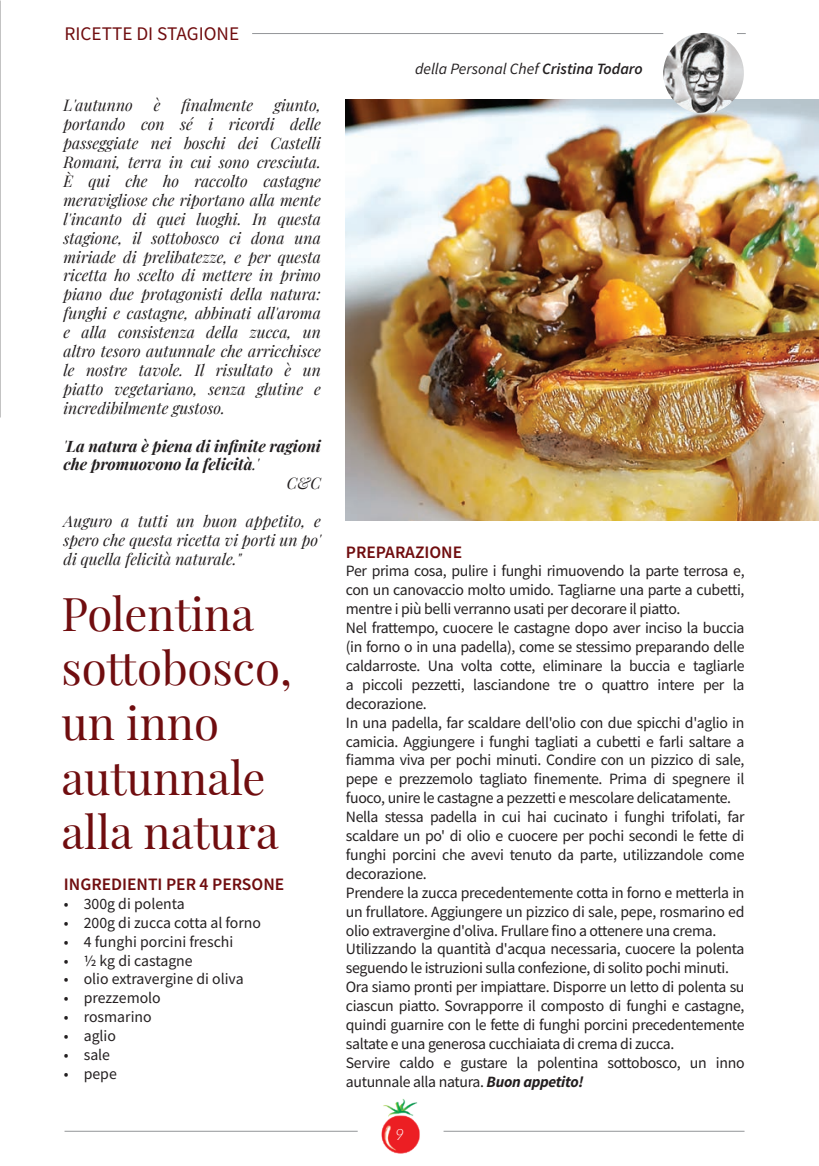
<style>
.page{position:relative;width:819px;height:1166px;background:#fff}
.page>*{position:absolute;margin:0;border:0;box-sizing:border-box;transform-origin:0 0}
.t1{font:45.5px/54.6px "Playfair Display";color:#700d0f}
.t2{font:19.25px "Source Sans Pro";color:#700d0f}
.t3{font:600 17.5px "Source Sans Pro";color:#700d0f}
.t4{font:15.75px/18.9px "Source Sans Pro";letter-spacing:-.02em;color:#231f20}
.t5{font:italic 15.75px/18.9px "Playfair Display";color:#231f20;text-align:justify}
.t6{font:15.75px "Source Sans Pro";color:#231f20}
.t7{font:italic 700 15.75px "Playfair Display";color:#231f20}
.t8{font:italic 15.75px "Source Sans Pro";color:#231f20}
.t9{font:italic 300 15.75px "Lato";color:#fff}
.s1{font-weight:400}
.s2{font-weight:600}
.s3{font-weight:700;font-style:italic}
</style>
<div class="page">
<img style="left:381px;top:1099px;width:39px;height:54px">
<hr style="left:64px;top:1131px;width:293px;height:1px;background:#939598">
<hr style="left:443px;top:1131px;width:301px;height:1px;background:#939598">
<img style="left:0;top:0;width:1px;height:418px">
<img style="left:346px;top:99px;width:473px;height:422px">
<hr style="left:252px;top:33px;width:411px;height:1px;background:#939598">
<img style="left:663px;top:33px;width:80px;height:80px;border-radius:40px">
<p class="t2" style="left:64px;top:21px;width:176px">RICETTE DI STAGIONE</p>
<p class="t5" style="left:63px;top:95px;width:71px">L'autunno</p>
<p class="t5" style="left:154px;top:95px;width:8px">è</p>
<p class="t5" style="left:181px;top:95px;width:73px">finalmente</p>
<p class="t5" style="left:63px;top:95px;width:259px;text-indent:210px">giunto, portando con sé i ricordi delle passeggiate nei boschi dei Castelli Romani, terra in cui sono cresciuta.<br>È qui che ho raccolto castagne meravigliose che riportano alla mente l'incanto di quei luoghi. In questa stagione, il sottobosco ci dona una miriade di prelibatezze, e per questa ricetta ho scelto di mettere in primo piano due protagonisti della natura: funghi e castagne, abbinati all'aroma e alla consistenza della zucca, un altro tesoro autunnale che arricchisce le nostre tavole. Il risultato è un piatto vegetariano, senza glutine e incredibilmente gustoso.</p>
<p class="t7" style="left:63px;top:433px;width:259px"><span class="s1">'</span>La natura è piena di infinite ragioni</p>
<p class="t7" style="left:63px;top:452px;width:197px">che promuovono la felicità<span class="s1">.'</span></p>
<p class="t5" style="left:287px;top:473px;width:35px">C&amp;C</p>
<p class="t5" style="left:63px;top:510px;width:259px">Auguro a tutti un buon appetito, e spero che questa ricetta vi porti un po' di quella felicità naturale."</p>
<h1 class="t1" style="left:61px;top:582px;width:232px">Polentina sottobosco, un inno autunnale alla natura</h1>
<p class="t3" style="left:64px;top:872px;width:222px">INGREDIENTI PER 4 PERSONE</p>
<p class="t6" style="left:64px;top:893px;width:122px">• 300g di polenta</p>
<p class="t6" style="left:64px;top:912px;width:199px">• 200g di zucca cotta al forno</p>
<p class="t6" style="left:64px;top:931px;width:171px">• 4 funghi porcini freschi</p>
<p class="t6" style="left:64px;top:950px;width:130px">• ½ kg di castagne</p>
<p class="t6" style="left:64px;top:969px;width:181px">• olio extravergine di oliva</p>
<p class="t6" style="left:64px;top:988px;width:98px">• prezzemolo</p>
<p class="t6" style="left:64px;top:1007px;width:89px">• rosmarino</p>
<p class="t4" style="left:64px;top:1026px;width:54px">• aglio</p>
<p class="t4" style="left:64px;top:1045px;width:48px">• sale</p>
<p class="t4" style="left:64px;top:1064px;width:54px">• pepe</p>
<p class="t8" style="left:415px;top:59px;width:229px">della Personal Chef <span class="s2">Cristina Todaro</span></p>
<p class="t3" style="left:346px;top:540px;width:118px">PREPARAZIONE</p>
<p class="t4" style="left:346px;top:562px;width:400px">Per prima cosa, pulire i funghi rimuovendo la parte terrosa e, con un canovaccio molto umido. Tagliarne una parte a cubetti, mentre i più belli verranno usati per decorare il piatto.<br>Nel frattempo, cuocere le castagne dopo aver inciso la buccia (in forno o in una padella), come se stessimo preparando delle caldarroste. Una volta cotte, eliminare la buccia e tagliarle a piccoli pezzetti, lasciandone tre o quattro intere per la decorazione.<br>In una padella, far scaldare dell'olio con due spicchi d'aglio in camicia. Aggiungere i funghi tagliati a cubetti e farli saltare a fiamma viva per pochi minuti. Condire con un pizzico di sale, pepe e prezzemolo tagliato finemente. Prima di spegnere il fuoco, unire le castagne a pezzetti e mescolare delicatamente.<br>Nella stessa padella in cui hai cucinato i funghi trifolati, far scaldare un po' di olio e cuocere per pochi secondi le fette di funghi porcini che avevi tenuto da parte, utilizzandole come decorazione.<br>Prendere la zucca precedentemente cotta in forno e metterla in un frullatore. Aggiungere un pizzico di sale, pepe, rosmarino ed olio extravergine d'oliva. Frullare fino a ottenere una crema.<br>Utilizzando la quantità d'acqua necessaria, cuocere la polenta seguendo le istruzioni sulla confezione, di solito pochi minuti.<br>Ora siamo pronti per impiattare. Disporre un letto di polenta su ciascun piatto. Sovrapporre il composto di funghi e castagne, quindi guarnire con le fette di funghi porcini precedentemente saltate e una generosa cucchiaiata di crema di zucca.<br>Servire caldo e gustare la polentina sottobosco, un inno autunnale alla natura. <span class="s3">Buon appetito!</span></p>
<p class="t9" style="left:395px;top:1123px;width:11px">9</p>
</div>
